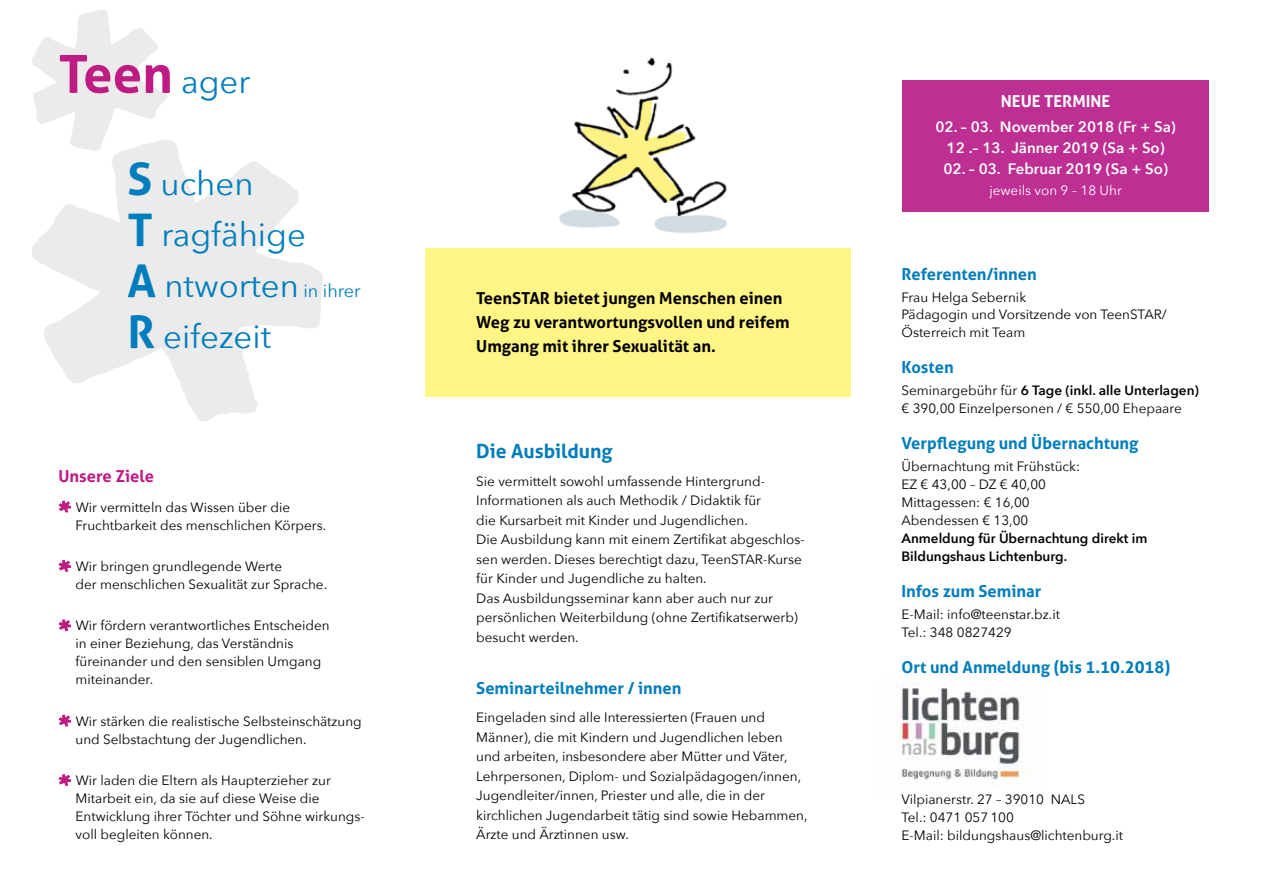
<style>
.page{position:relative;width:1263px;height:893px;background:#fff}
.page>*{position:absolute;margin:0;border:0;box-sizing:border-box;transform-origin:0 0}
.t1{font:700 52.5px "Aller";color:#be1b83}
.t2{font:33px/51px "Avenir Next";color:#007dbc}
.t3{font:700 19.5px "Aller";color:#007dbc}
.t4{font:700 16.5px "Aller";color:#007dbc}
.t5{font:700 16.5px/24px "Aller";color:#000}
.t6{font:700 16.5px "Aller";color:#fff}
.t7{font:700 16.5px "Aller";color:#be1b83}
.t8{font:600 15px/21px "Avenir Next";color:#fff;text-align:center}
.t9{font:13.5px/18px "Avenir Next";color:#000}
.t10{font:600 13.5px/18px "Avenir Next";color:#000}
.t11{font:13.5px "Avenir Next";color:#fff}
.s1{font-family:"Avenir Next";font-weight:400;font-size:33px;color:#007dbc}
.s2{font-family:"Aller";font-weight:700;font-size:45px}
.s3{font-size:18px}
.s4{font-weight:600}
</style>
<div class="page">
<div style="left:902px;top:80px;width:307px;height:132px;background:#bd2f92"></div>
<img style="left:895px;top:682px;width:135px;height:98px">
<img style="left:559px;top:57px;width:168px;height:176px">
<svg style="left:32px;top:10px;width:135px;height:130px"></svg>
<svg style="left:32px;top:140px;width:291px;height:281px;fill:#ebebec"></svg>
<div style="left:425px;top:248px;width:425px;height:148px;background:#fff685"></div>
<svg style="left:59px;top:501px;width:12px;height:12px"></svg>
<svg style="left:59px;top:560px;width:12px;height:12px"></svg>
<svg style="left:59px;top:619px;width:12px;height:12px"></svg>
<svg style="left:59px;top:715px;width:12px;height:12px"></svg>
<svg style="left:59px;top:774px;width:12px;height:12px"></svg>
<h1 class="t1" style="left:59px;top:42px;width:193px">Teen <span class="s1">ager</span></h1>
<h2 class="t2" style="left:128px;top:156px;width:235px"><span class="s2">s</span> uchen<br><span class="s2">T</span> ragfähige<br><span class="s2">A</span> ntworten <span class="s3">in ihrer<br></span><span class="s2">R</span> eifezeit</h2>
<p class="t7" style="left:59px;top:466px;width:97px">Unsere Ziele</p>
<p class="t9" style="left:76px;top:497px;width:252px">Wir vermitteln das Wissen über die<br>Fruchtbarkeit des menschlichen Körpers.</p>
<p class="t9" style="left:76px;top:557px;width:253px">Wir bringen grundlegende Werte<br>der menschlichen Sexualität zur Sprache.</p>
<p class="t9" style="left:76px;top:616px;width:256px">Wir fördern verantwortliches Entscheiden in einer Beziehung, das Verständnis füreinander und den sensiblen Umgang miteinander.</p>
<p class="t9" style="left:76px;top:711px;width:288px">Wir stärken die realistische Selbsteinschätzung und Selbstachtung der Jugendlichen.</p>
<p class="t9" style="left:76px;top:771px;width:291px">Wir laden die Eltern als Haupterzieher zur Mitarbeit ein, da sie auf diese Weise die Entwicklung ihrer Töchter und Söhne wirkungs&shy;voll begleiten können.</p>
<p class="t5" style="left:476px;top:286px;width:315px">TeenSTAR bietet jungen Menschen einen<br>Weg zu verantwortungsvollen und reifem<br>Umgang mit ihrer Sexualität an.</p>
<h3 class="t3" style="left:476px;top:439px;width:138px">Die Ausbildung</h3>
<p class="t9" style="left:476px;top:471px;width:330px;line-height:19.5px">Sie vermittelt sowohl umfassende Hintergrund-Informationen als auch Methodik / Didaktik für<br>die Kursarbeit mit Kinder und Jugendlichen.<br>Die Ausbildung kann mit einem Zertifikat abgeschlos&shy;sen werden. Dieses berechtigt dazu, TeenSTAR-Kurse für Kinder und Jugendliche zu halten.<br>Das Ausbildungsseminar kann aber auch nur zur persönlichen Weiterbildung (ohne Zertifikatserwerb) besucht werden.</p>
<p class="t4" style="left:476px;top:678px;width:207px">Seminarteilnehmer / innen</p>
<p class="t9" style="left:476px;top:707px;width:333px;line-height:19.5px">Eingeladen sind alle Interessierten (Frauen und Männer), die mit Kindern und Jugendlichen leben und arbeiten, insbesondere aber Mütter und Väter, Lehrpersonen, Diplom- und Sozialpädagogen/innen, Jugendleiter/innen, Priester und alle, die in der kirchlichen Jugendarbeit tätig sind sowie Hebammen, Ärzte und Ärztinnen usw.</p>
<p class="t6" style="left:1001px;top:91px;width:100px">NEUE Termine</p>
<p class="t8" style="left:935px;top:116px;width:242px">02. – 03. November 2018 (Fr + Sa)<br>12 .– 13. Jänner 2019 (Sa + So)</p>
<p class="t8" style="left:943px;top:158px;width:226px">02. – 03. Februar 2019 (Sa + So)</p>
<p class="t11" style="left:989px;top:179px;width:134px">jeweils von 9 – 18 Uhr</p>
<p class="t4" style="left:901px;top:264px;width:137px">Referenten/innen</p>
<p class="t9" style="left:901px;top:289px;width:267px;line-height:16.2px">Frau Helga Sebernik<br>Pädagogin und Vorsitzende von TeenSTAR/</p>
<p class="t9" style="left:901px;top:322px;width:125px">Österreich mit Team</p>
<p class="t4" style="left:901px;top:356px;width:54px">Kosten</p>
<p class="t9" style="left:901px;top:380px;width:299px">Seminargebühr für <span class="s4">6 Tage (inkl. alle Unterlagen) </span>€ 390,00 Einzelpersonen / € 550,00 Ehepaare</p>
<p class="t4" style="left:901px;top:433px;width:239px">Verpflegung und Übernachtung</p>
<p class="t9" style="left:901px;top:457px;width:180px">Übernachtung mit Frühstück:<br>EZ € 43,00 – DZ € 40,00<br>Mittagessen: € 16,00<br>Abendessen € 13,00</p>
<p class="t10" style="left:901px;top:529px;width:247px">Anmeldung für Übernachtung direkt im<br>Bildungshaus Lichtenburg.</p>
<p class="t4" style="left:901px;top:581px;width:141px">Infos zum Seminar</p>
<p class="t9" style="left:901px;top:605px;width:160px">E-Mail: info@teenstar.bz.it<br>Tel.: 348 0827429</p>
<p class="t4" style="left:901px;top:657px;width:270px">Ort und Anmeldung (bis 1.10.2018)</p>
<p class="t9" style="left:901px;top:789px;width:223px">Vilpianerstr. 27 – 39010 Nals<br>Tel.: 0471 057 100<br>E-Mail: bildungshaus@lichtenburg.it</p>
</div>
